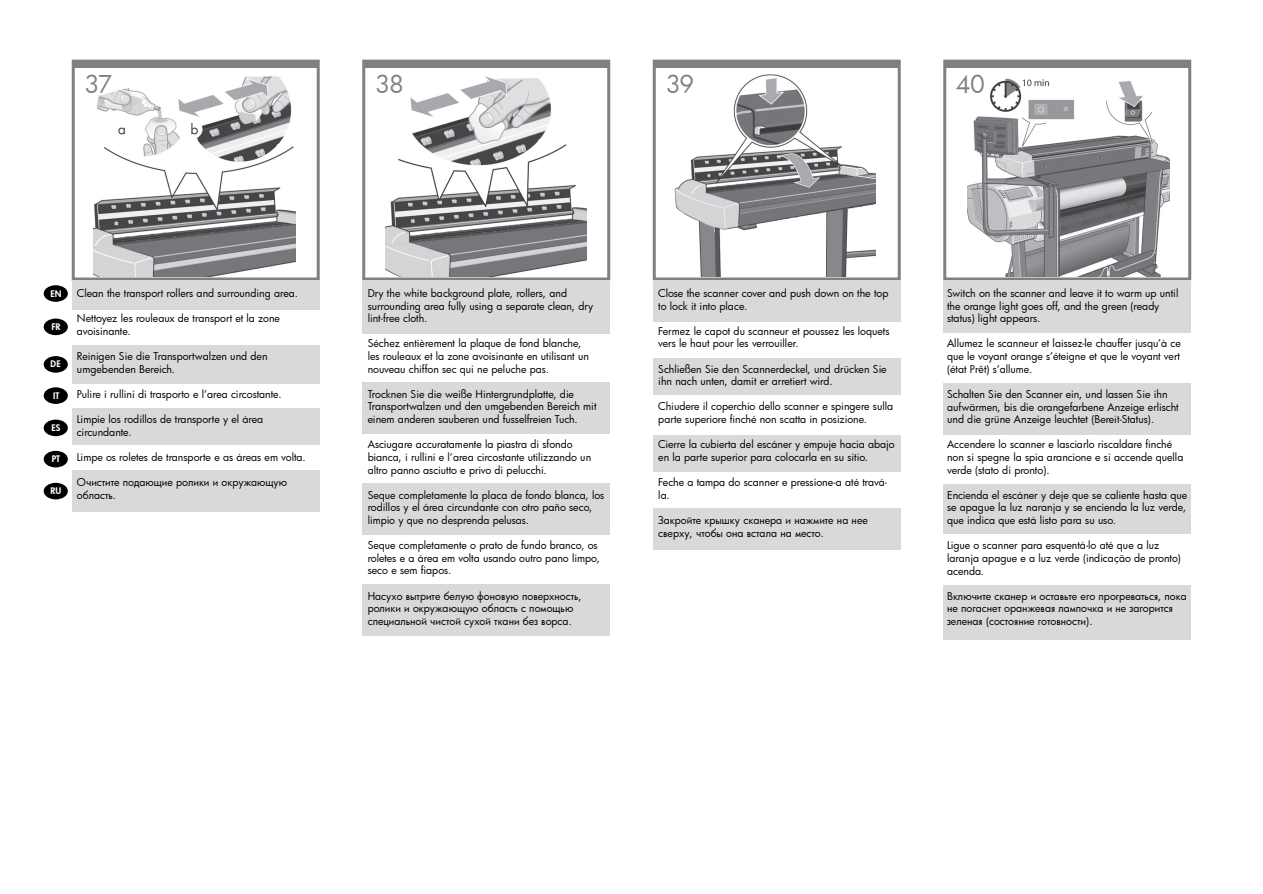
<style>
.page{position:relative;width:1263px;height:894px;background:#fff}
.page>*{position:absolute;margin:0;border:0;box-sizing:border-box;transform-origin:0 0}
.t1{font:24px "Futura Bk";letter-spacing:-.035em;color:#808080}
.t2{font:10.5px/12.6px "Futura Bk";color:#000}
.t3{font:8.85px "Futura Hv";letter-spacing:-.005em;color:#fff}
</style>
<div class="page">
<div style="left:72px;top:60px;width:248px;height:220px;border:3px solid #808080"></div>
<div style="left:362px;top:60px;width:248px;height:220px;border:3px solid #808080"></div>
<div style="left:653px;top:60px;width:247px;height:220px;border:3px solid #808080"></div>
<div style="left:943px;top:60px;width:248px;height:220px;border:3px solid #808080"></div>
<img style="left:674px;top:75px;width:201px;height:202px">
<img style="left:968px;top:78px;width:201px;height:199px">
<img style="left:385px;top:76px;width:202px;height:201px">
<img style="left:94px;top:76px;width:201px;height:201px">
<div style="left:362px;top:280px;width:248px;height:53px;background:#d9d9d9"></div>
<div style="left:943px;top:280px;width:248px;height:52px;background:#d9d9d9"></div>
<div style="left:943px;top:383px;width:248px;height:51px;background:#d9d9d9"></div>
<div style="left:943px;top:484px;width:248px;height:50px;background:#d9d9d9"></div>
<div style="left:943px;top:585px;width:248px;height:54px;background:#d9d9d9"></div>
<div style="left:653px;top:358px;width:247px;height:37px;background:#d9d9d9"></div>
<div style="left:653px;top:434px;width:247px;height:37px;background:#d9d9d9"></div>
<div style="left:653px;top:508px;width:247px;height:41px;background:#d9d9d9"></div>
<div style="left:72px;top:280px;width:248px;height:29px;background:#d9d9d9"></div>
<div style="left:362px;top:382px;width:248px;height:51px;background:#d9d9d9"></div>
<div style="left:72px;top:346px;width:248px;height:38px;background:#d9d9d9"></div>
<div style="left:362px;top:483px;width:248px;height:51px;background:#d9d9d9"></div>
<div style="left:72px;top:408px;width:248px;height:36px;background:#d9d9d9"></div>
<div style="left:362px;top:584px;width:248px;height:52px;background:#d9d9d9"></div>
<div style="left:72px;top:470px;width:248px;height:41px;background:#d9d9d9"></div>
<div style="left:653px;top:280px;width:247px;height:41px;background:#d9d9d9"></div>
<div style="left:44px;top:285px;width:24px;height:17px;background:#000;border-radius:50%"></div>
<div style="left:44px;top:318px;width:24px;height:17px;background:#000;border-radius:50%"></div>
<div style="left:44px;top:387px;width:24px;height:17px;background:#000;border-radius:50%"></div>
<div style="left:44px;top:419px;width:24px;height:17px;background:#000;border-radius:50%"></div>
<div style="left:44px;top:450px;width:24px;height:17px;background:#000;border-radius:50%"></div>
<div style="left:44px;top:482px;width:24px;height:17px;background:#000;border-radius:50%"></div>
<div style="left:44px;top:356px;width:24px;height:16px;background:#000;border-radius:50%"></div>
<h1 class="t1" style="left:84px;top:68px;width:30px">37</h1>
<h1 class="t1" style="left:375px;top:68px;width:30px">38</h1>
<h1 class="t1" style="left:665px;top:68px;width:30px">39</h1>
<h1 class="t1" style="left:956px;top:68px;width:31px">40</h1>
<p class="t3" style="left:50px;top:287px;width:13px">EN</p>
<p class="t3" style="left:51px;top:320px;width:11px">FR</p>
<p class="t3" style="left:51px;top:358px;width:12px">DE</p>
<p class="t3" style="left:53px;top:389px;width:8px">IT</p>
<p class="t3" style="left:52px;top:421px;width:10px">ES</p>
<p class="t3" style="left:52px;top:453px;width:10px">PT</p>
<p class="t3" style="left:51px;top:484px;width:12px">RU</p>
<p class="t2" style="left:77px;top:286px;width:222px">Clean the transport rollers and surrounding area.</p>
<p class="t2" style="left:77px;top:312px;width:205px">Nettoyez les rouleaux de transport et la zone avoisinante.</p>
<p class="t2" style="left:77px;top:349px;width:192px">Reinigen Sie die Transportwalzen und den umgebenden Bereich.</p>
<p class="t2" style="left:77px;top:387px;width:206px">Pulire i rullini di trasporto e l’area circostante.</p>
<p class="t2" style="left:77px;top:412px;width:188px">Limpie los rodillos de transporte y el área circundante.</p>
<p class="t2" style="left:77px;top:450px;width:230px">Limpe os roletes de transporte e as áreas em volta.</p>
<p class="t2" style="left:77px;top:475px;width:212px">Очистите подающие ролики и окружающую область.</p>
<p class="t2" style="left:368px;top:286px;width:227px">Dry the white background plate, rollers, and surrounding area fully using a separate clean, dry lint-free cloth.</p>
<p class="t2" style="left:368px;top:337px;width:223px">Séchez entièrement la plaque de fond blanche, les rouleaux et la zone avoisinante en utilisant un nouveau chiffon sec qui ne peluche pas.</p>
<p class="t2" style="left:368px;top:387px;width:230px">Trocknen Sie die weiße Hintergrundplatte, die<br>Transportwalzen und den umgebenden Bereich mit einem anderen sauberen und fusselfreien Tuch.</p>
<p class="t2" style="left:368px;top:438px;width:225px">Asciugare accuratamente la piastra di sfondo bianca, i rullini e l’area circostante utilizzando un altro panno asciutto e privo di pelucchi.</p>
<p class="t2" style="left:368px;top:488px;width:238px">Seque completamente la placa de fondo blanca, los rodillos y el área circundante con otro paño seco, limpio y que no desprenda pelusas.</p>
<p class="t2" style="left:368px;top:538px;width:234px">Seque completamente o prato de fundo branco, os roletes e a área em volta usando outro pano limpo, seco e sem fiapos.</p>
<p class="t2" style="left:368px;top:589px;width:216px">Насухо вытрите белую фоновую поверхность, ролики и окружающую область с помощью специальной чистой сухой ткани без ворса.</p>
<p class="t2" style="left:658px;top:286px;width:232px">Close the scanner cover and push down on the top to lock it into place.</p>
<p class="t2" style="left:658px;top:324px;width:233px">Fermez le capot du scanneur et poussez les loquets vers le haut pour les verrouiller.</p>
<p class="t2" style="left:658px;top:362px;width:230px">Schließen Sie den Scannerdeckel, und drücken Sie ihn nach unten, damit er arretiert wird.</p>
<p class="t2" style="left:658px;top:400px;width:236px">Chiudere il coperchio dello scanner e spingere sulla parte superiore finché non scatta in posizione.</p>
<p class="t2" style="left:658px;top:438px;width:238px">Cierre la cubierta del escáner y empuje hacia abajo en la parte superior para colocarla en su sitio.</p>
<p class="t2" style="left:658px;top:475px;width:230px">Feche a tampa do scanner e pressione-a até travá&shy;la.</p>
<p class="t2" style="left:658px;top:513px;width:211px">Закройте крышку сканера и нажмите на нее сверху, чтобы она встала на место.</p>
<p class="t2" style="left:947px;top:286px;width:233px">Switch on the scanner and leave it to warm up until the orange light goes off, and the green (ready status) light appears.</p>
<p class="t2" style="left:947px;top:337px;width:235px;text-align:justify">Allumez le scanneur et laissez-le chauffer jusqu’à ce que le voyant orange s’éteigne et que le voyant vert (état Prêt) s’allume.</p>
<p class="t2" style="left:947px;top:387px;width:233px">Schalten Sie den Scanner ein, und lassen Sie ihn aufwärmen, bis die orangefarbene Anzeige erlischt und die grüne Anzeige leuchtet (Bereit-Status).</p>
<p class="t2" style="left:947px;top:438px;width:238px">Accendere lo scanner e lasciarlo riscaldare finché non si spegne la spia arancione e si accende quella verde (stato di pronto).</p>
<p class="t2" style="left:947px;top:488px;width:242px;text-align:justify">Encienda el escáner y deje que se caliente hasta que se apague la luz naranja y se encienda la luz verde, que indica que está listo para su uso.</p>
<p class="t2" style="left:947px;top:538px;width:235px">Ligue o scanner para esquentá-lo até que a luz laranja apague e a luz verde (indicação de pronto) acenda.</p>
<p class="t2" style="left:947px;top:589px;width:241px">Включите сканер и оставьте его прогреваться, пока не погаснет оранжевая лампочка и не загорится зеленая (состояние готовности).</p>
</div>
